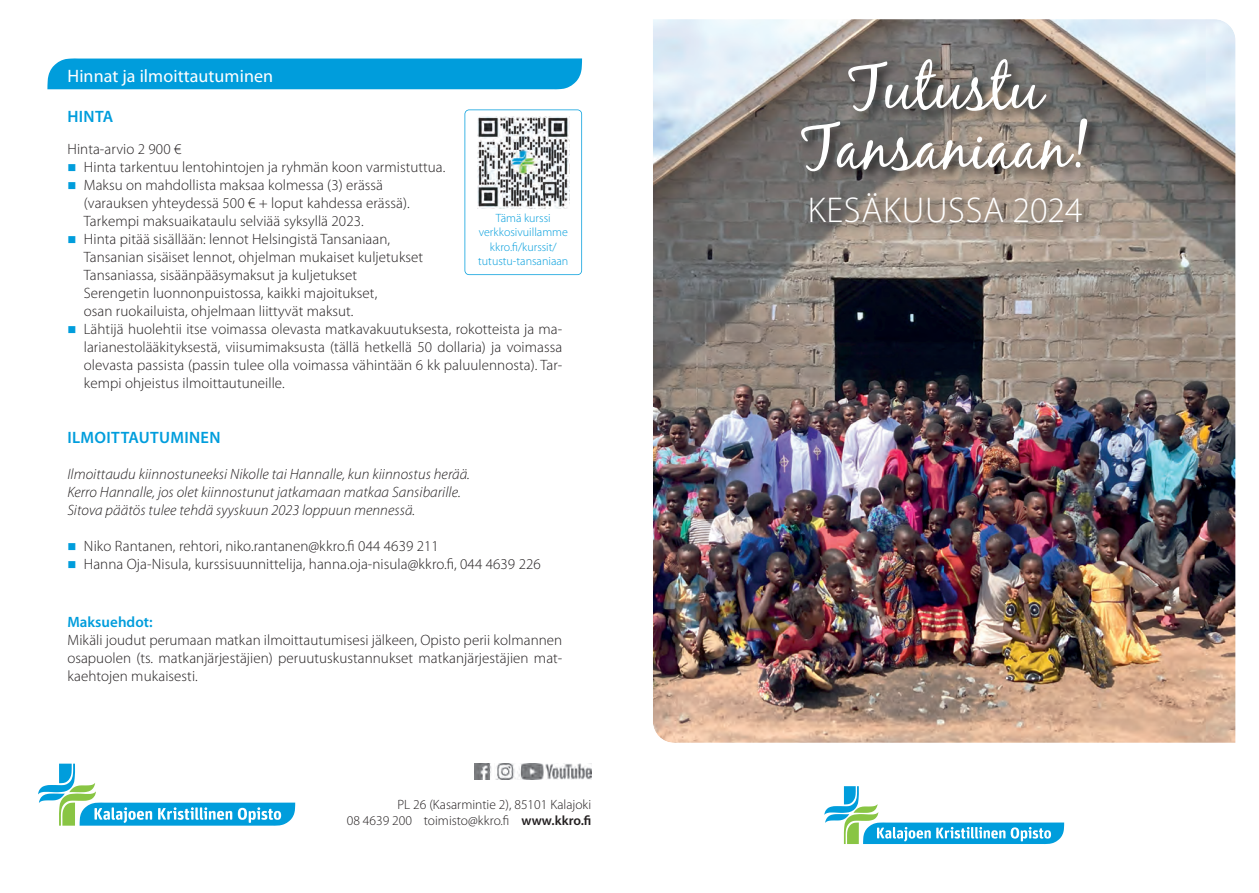
<style>
.page{position:relative;width:1259px;height:893px;background:#fff}
.page>*{position:absolute;margin:0;border:0;box-sizing:border-box;transform-origin:0 0}
.t1{font:63px/60px "Black Jack";color:#fff;text-align:center}
.t2{font:300 36px "Myriad Pro";letter-spacing:.02em;color:#fff}
.t3{font:18px "Myriad Pro";letter-spacing:.005em;color:#fff}
.t4{font:600 16.5px "Myriad Pro";letter-spacing:.02em;color:#009ddc}
.t5{font:300 15px/18px "Myriad Pro";letter-spacing:.005em;color:#231f20}
.t6{font:italic 300 15px/18px "Myriad Pro";letter-spacing:.005em;color:#231f20}
.t7{font:600 15px "Myriad Pro";letter-spacing:.005em;color:#009ddc}
.t8{font:300 13.5px/16.2px "Myriad Pro";color:#231f20;text-align:right}
.t9{font:300 12px/14.4px "Myriad Pro";color:#009ddc;text-align:center}
.s1{color:#009ddc}
.s2{font-weight:600}
</style>
<div class="page">
<svg style="left:38px;top:764px;width:257px;height:62px"></svg>
<img style="left:475px;top:764px;width:116px;height:15px">
<div style="left:47px;top:58px;width:535px;height:31px;background:#009ddc"></div>
<svg style="left:464px;top:109px;width:118px;height:166px"></svg>
<img style="left:477px;top:116px;width:92px;height:92px">
<svg style="left:824px;top:786px;width:240px;height:58px"></svg>
<img style="left:653px;top:19px;width:582px;height:724px">
<img style="left:799px;top:57px;width:302px;height:178px">
<p class="t3" style="left:67px;top:69px;width:207px">Hinnat ja ilmoittautuminen</p>
<p class="t4" style="left:67px;top:110px;width:47px">HINTA</p>
<p class="t5" style="left:67px;top:142px;width:116px">Hinta-arvio 2 900 €</p>
<p class="t5" style="left:67px;top:160px;width:380px"><span class="s1">■</span> Hinta tarkentuu lentohintojen ja ryhmän koon varmistuttua.</p>
<p class="t5" style="left:84px;top:178px;width:327px;text-indent:-16px"><span class="s1">■</span> Maksu on mahdollista maksaa kolmessa (3) erässä (varauksen yhteydessä 500 € + loput kahdessa erässä).<br>Tarkempi maksuaikataulu selviää syksyllä 2023.</p>
<p class="t5" style="left:84px;top:232px;width:341px;text-indent:-16px"><span class="s1">■</span> Hinta pitää sisällään: lennot Helsingistä Tansaniaan, Tansanian sisäiset lennot, ohjelman mukaiset kuljetukset Tansaniassa, sisäänpääsymaksut ja kuljetukset Serengetin luonnonpuistossa, kaikki majoitukset,<br>osan ruokailuista, ohjelmaan liittyvät maksut.</p>
<p class="t5" style="left:84px;top:322px;width:480px;text-align:justify;text-indent:-16px"><span class="s1">■</span> Lähtijä huolehtii itse voimassa olevasta matkavakuutuksesta, rokotteista ja ma&shy;larianestolääkityksestä, viisumimaksusta (tällä hetkellä 50 dollaria) ja voimassa olevasta passista (passin tulee olla voimassa vähintään 6 kk paluulennosta). Tar&shy;kempi ohjeistus ilmoittautuneille.</p>
<p class="t9" style="left:478px;top:212px;width:92px">Tämä kurssi verkkosivuillamme kkro.fi/kurssit/ tutustu-tansaniaan</p>
<p class="t4" style="left:67px;top:431px;width:155px">ILMOITTAUTUMINEN</p>
<p class="t6" style="left:67px;top:467px;width:404px">Ilmoittaudu kiinnostuneeksi Nikolle tai Hannalle, kun kiinnostus herää.<br>Kerro Hannalle, jos olet kiinnostunut jatkamaan matkaa Sansibarille.<br>Sitova päätös tulee tehdä syyskuun 2023 loppuun mennessä.</p>
<p class="t5" style="left:67px;top:539px;width:373px"><span class="s1">■</span> Niko Rantanen, rehtori, niko.rantanen@kkro.fi 044 4639 211</p>
<p class="t5" style="left:67px;top:557px;width:475px"><span class="s1">■</span> Hanna Oja-Nisula, kurssisuunnittelija, hanna.oja-nisula@kkro.fi, 044 4639 226</p>
<p class="t7" style="left:67px;top:617px;width:87px">Maksuehdot:</p>
<p class="t5" style="left:67px;top:633px;width:496px;text-align:justify">Mikäli joudut perumaan matkan ilmoittautumisesi jälkeen, Opisto perii kolmannen osapuolen (ts. matkanjärjestäjien) peruutuskustannukset matkanjärjestäjien mat&shy;kaehtojen mukaisesti.</p>
<p class="t8" style="left:347px;top:797px;width:246px">PL 26 (Kasarmintie 2), 85101 Kalajoki<br>08 4639 200 toimisto@kkro.fi <span class="s2">www.kkro.fi</span></p>
<h1 class="t1" style="left:801px;top:63px;width:289px">Tutustu<br>Tansaniaan!</h1>
<h2 class="t2" style="left:808px;top:196px;width:276px">KESÄKUUSSA 2024</h2>
</div>
